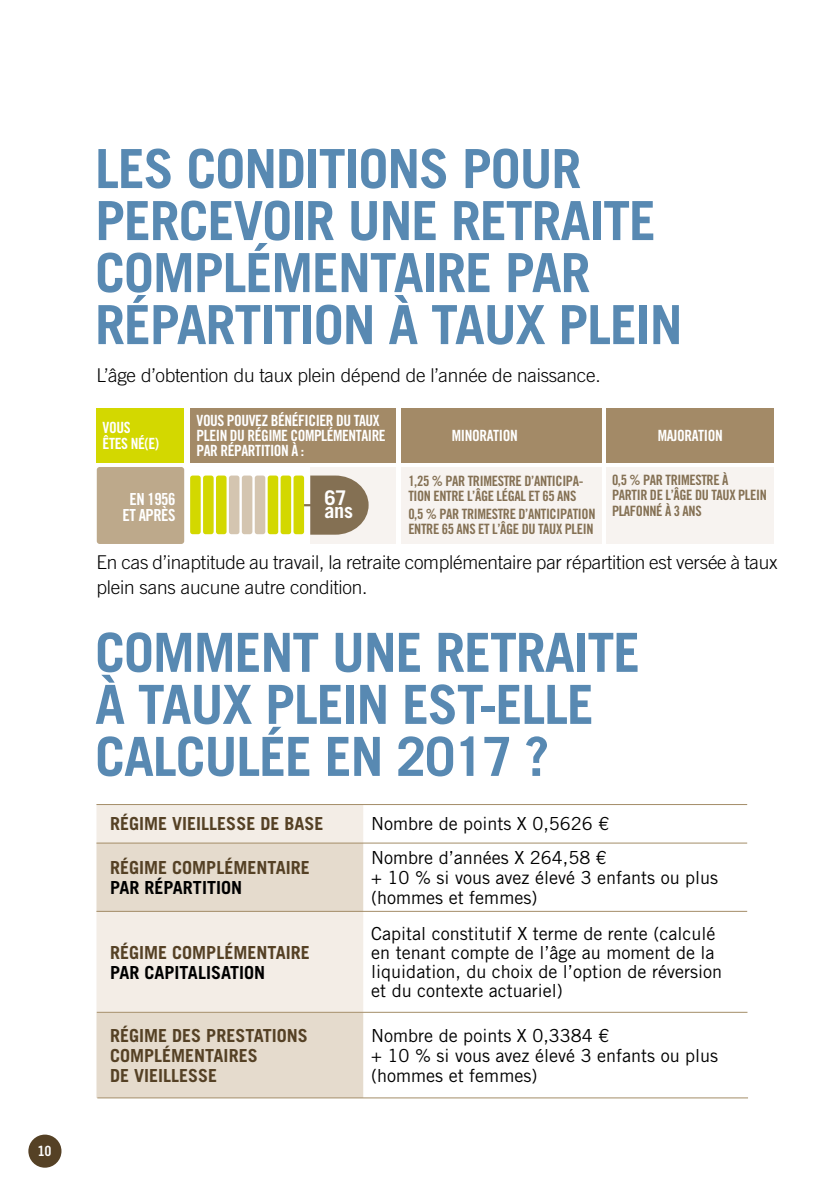
<style>
.page{position:relative;width:840px;height:1191px;background:#fff}
.page>*{position:absolute;margin:0;border:0;box-sizing:border-box;transform-origin:0 0}
.t1{font:700 54px/52px "Trade Gothic LT Std";letter-spacing:-.02em;color:#5889b2}
.t2{font:700 20.2px "Trade Gothic";color:#fff}
.t3{font:300 19px/25px "Trade Gothic LT Std";letter-spacing:-.01em;color:#000}
.t4{font:18px/20px "Trade Gothic LT Std";color:#000}
.t5{font:700 18px/20px "Trade Gothic LT Std";color:#554125}
.t6{font:700 18px "Trade Gothic LT Std";color:#000}
.t7{font:16.6px/16px "Trade Gothic Bold Cond Twenty";letter-spacing:-.03em;color:#fff;text-align:center}
.t8{font:800 15.6px "Extreme Sans";color:#fff}
.t9{font:15.4px/15.4px "Trade Gothic Bold Cond Twenty";letter-spacing:-.03em;color:#fff}
.t10{font:14.2px/15.4px "Trade Gothic Bold Cond Twenty";letter-spacing:-.025em;color:#847053}
</style>
<div class="page">
<div style="left:28px;top:1134px;width:33px;height:33px;background:#554125;border-radius:50%"></div>
<div style="left:96px;top:805px;width:267px;height:37px;background:#f3ede6"></div>
<svg style="left:96px;top:843px;width:267px;height:255px;background:#eae1d6"></svg>
<hr style="left:96px;top:842px;width:650px;height:1px;background:#a48d68">
<hr style="left:96px;top:911px;width:650px;height:1px;background:#a48d68">
<hr style="left:97px;top:1012px;width:650px;height:1px;background:#a48d68">
<hr style="left:96px;top:804px;width:650px;height:1px;background:#a48d68">
<hr style="left:97px;top:1097px;width:650px;height:1px;background:#a48d68">
<div style="left:606px;top:467px;width:167px;height:77px;background:#f7f3f0"></div>
<div style="left:400px;top:467px;width:201px;height:77px;background:#f7f3f0"></div>
<div style="left:310px;top:467px;width:85px;height:77px;background:#f7f3f0"></div>
<svg style="left:303px;top:475px;width:65px;height:59px"></svg>
<div style="left:96px;top:408px;width:88px;height:54px;background:#d3d800"></div>
<div style="left:190px;top:408px;width:205px;height:54px;background:#a38a67"></div>
<div style="left:97px;top:467px;width:87px;height:77px;background:#bda98b;border-radius:3px"></div>
<div style="left:190px;top:475px;width:10px;height:59px;background:#d3d800;border-radius:3px"></div>
<div style="left:203px;top:475px;width:10px;height:59px;background:#d3d800;border-radius:3px"></div>
<div style="left:216px;top:475px;width:10px;height:59px;background:#d3d800;border-radius:3px"></div>
<div style="left:229px;top:475px;width:10px;height:59px;background:#d4c5b0;border-radius:3px"></div>
<div style="left:242px;top:475px;width:10px;height:59px;background:#d4c5b0;border-radius:3px"></div>
<div style="left:254px;top:475px;width:11px;height:59px;background:#d4c5b0;border-radius:3px"></div>
<div style="left:267px;top:475px;width:11px;height:59px;background:#d3d800;border-radius:3px"></div>
<div style="left:280px;top:475px;width:11px;height:59px;background:#d3d800;border-radius:3px"></div>
<div style="left:293px;top:475px;width:11px;height:59px;background:#d3d800;border-radius:3px"></div>
<div style="left:400px;top:408px;width:201px;height:54px;background:#a38a67"></div>
<div style="left:606px;top:408px;width:167px;height:54px;background:#a38a67"></div>
<p class="t8" style="left:38px;top:1142px;width:15px">10</p>
<h1 class="t1" style="left:95px;top:142px;width:588px">LES CONDITIONS POUR<br>PERCEVOIR UNE RETRAITE<br>COMPLÉMENTAIRE PAR<br>RÉPARTITION À TAUX PLEIN</h1>
<p class="t3" style="left:96px;top:363px;width:505px">L’âge d’obtention du taux plein dépend de l’année de naissance.</p>
<p class="t9" style="left:103px;top:420px;width:58px">VOUS<br>ÊTES NÉ(E)</p>
<p class="t7" style="left:123px;top:490px;width:54px">EN 1956<br>ET APRÈS</p>
<p class="t9" style="left:196px;top:412px;width:190px">VOUS POUVEZ BÉNÉFICIER DU TAUX<br>PLEIN DU RÉGIME COMPLÉMENTAIRE<br>PAR RÉPARTITION À :</p>
<p class="t2" style="left:324px;top:485px;width:24px">67</p>
<p class="t2" style="left:324px;top:498px;width:30px">ans</p>
<p class="t9" style="left:451px;top:428px;width:68px">MINORATION</p>
<p class="t10" style="left:408px;top:473px;width:176px">1,25 % PAR TRIMESTRE D’ANTICIPA-<br>TION ENTRE L’ÂGE LÉGAL ET 65 ANS</p>
<p class="t10" style="left:408px;top:506px;width:188px">0,5 % PAR TRIMESTRE D’ANTICIPATION<br>ENTRE 65 ANS ET L’ÂGE DU TAUX PLEIN</p>
<p class="t9" style="left:657px;top:428px;width:67px">MAJORATION</p>
<p class="t10" style="left:611px;top:472px;width:156px">0,5 % PAR TRIMESTRE À<br>PARTIR DE L’ÂGE DU TAUX PLEIN<br>PLAFONNÉ À 3 ANS</p>
<p class="t3" style="left:96px;top:550px;width:682px">En cas d’inaptitude au travail, la retraite complémentaire par répartition est versée à taux plein sans aucune autre condition.</p>
<h1 class="t1" style="left:95px;top:626px;width:546px">COMMENT UNE RETRAITE<br>À TAUX PLEIN EST-ELLE<br>CALCULÉE EN 2017 ?</h1>
<p class="t5" style="left:110px;top:813px;width:215px">RÉGIME VIEILLESSE DE BASE</p>
<p class="t4" style="left:371px;top:813px;width:239px">Nombre de points X 0,5626 €</p>
<p class="t5" style="left:110px;top:857px;width:201px">RÉGIME COMPLÉMENTAIRE</p>
<p class="t6" style="left:110px;top:876px;width:133px">PAR RÉPARTITION</p>
<p class="t4" style="left:371px;top:847px;width:348px">Nombre d’années X 264,58 €<br>+ 10 % si vous avez élevé 3 enfants ou plus (hommes et femmes)</p>
<p class="t5" style="left:110px;top:942px;width:201px">RÉGIME COMPLÉMENTAIRE</p>
<p class="t6" style="left:110px;top:961px;width:156px">PAR CAPITALISATION</p>
<p class="t4" style="left:371px;top:924px;width:352px;line-height:19px">Capital constitutif X terme de rente (calculé en tenant compte de l’âge au moment de la liquidation, du choix de l’option de réversion et du contexte actuariel)</p>
<p class="t5" style="left:110px;top:1025px;width:199px">RÉGIME DES PRESTATIONS<br>COMPLÉMENTAIRES<br>DE VIEILLESSE</p>
<p class="t4" style="left:371px;top:1025px;width:348px">Nombre de points X 0,3384 €<br>+ 10 % si vous avez élevé 3 enfants ou plus (hommes et femmes)</p>
</div>
